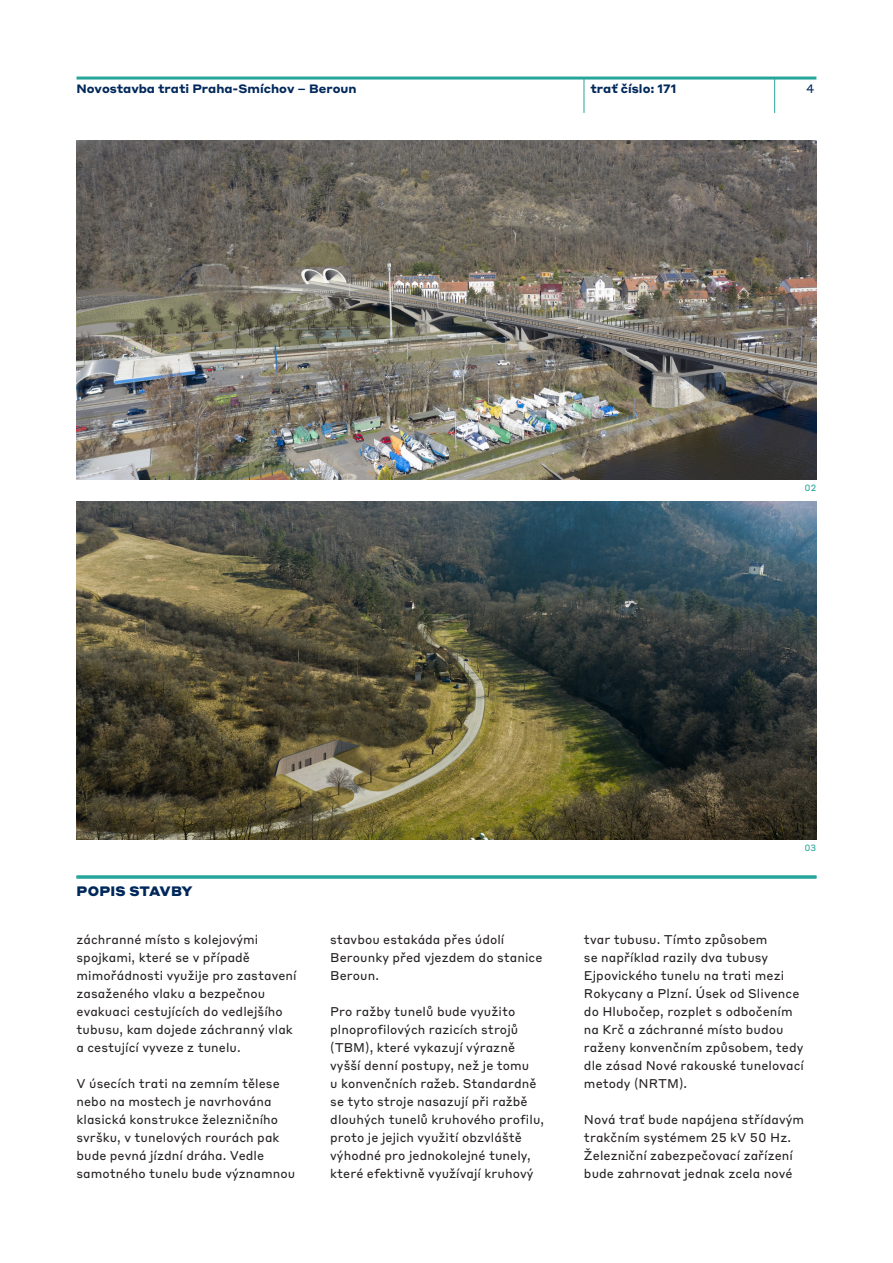
<style>
.page{position:relative;width:893px;height:1263px;background:#fff}
.page>*{position:absolute;margin:0;border:0;box-sizing:border-box;transform-origin:0 0}
.nadpis{font:900 13.5px "Styrene A";letter-spacing:.01em;color:#00285b}
.základní_text{font:12.45px/18px "Styrene B";letter-spacing:.005em;color:#231f20}
.název_stavby___záhlaví{font:700 12px "Styrene A";color:#00285b}
.záhlaví_a_zápatí{font:700 12px "Styrene A";color:#00285b}
.číslo_stránky{font:12px "Styrene B";color:#00285b}
.číslování_obrázků{font:9px "Styrene B";color:#26a59b}
</style>
<div class="page">
<img style="left:77px;top:501px;width:739px;height:338px">
<img style="left:77px;top:140px;width:739px;height:339px">
<hr style="left:774px;top:79px;width:1px;height:34px;background:#26a59b">
<hr style="left:584px;top:79px;width:1px;height:34px;background:#26a59b">
<hr style="left:77px;top:77px;width:739px;height:3px;background:#26a59b">
<hr style="left:77px;top:875px;width:739px;height:3px;background:#26a59b">
<p class="název_stavby___záhlaví" style="left:77px;top:79px;width:282px">Novostavba trati Praha-Smíchov – Beroun</p>
<p class="záhlaví_a_zápatí" style="left:590px;top:79px;width:88px">trať číslo: 171</p>
<p class="číslo_stránky" style="left:806px;top:79px;width:10px">4</p>
<p class="nadpis" style="left:77px;top:879px;width:118px">POPIS STAVBY</p>
<p class="číslování_obrázků" style="left:805px;top:480px;width:13px">02</p>
<p class="číslování_obrázků" style="left:804px;top:840px;width:14px">03</p>
<p class="základní_text" style="left:77px;top:929px;width:222px">záchranné místo s kolejovými spojkami, které se v případě mimořádnosti využije pro zastavení zasaženého vlaku a bezpečnou evakuaci cestujících do vedlejšího tubusu, kam dojede záchranný vlak a cestující vyveze z tunelu.</p>
<p class="základní_text" style="left:77px;top:1073px;width:220px">V úsecích trati na zemním tělese nebo na mostech je navrhována klasická konstrukce železničního svršku, v tunelových rourách pak bude pevná jízdní dráha. Vedle samotného tunelu bude významnou</p>
<p class="základní_text" style="left:330px;top:929px;width:214px">stavbou estakáda přes údolí<br>Berounky před vjezdem do stanice<br>Beroun.</p>
<p class="základní_text" style="left:330px;top:1001px;width:215px">Pro ražby tunelů bude využito plnoprofilových razicích strojů (TBM), které vykazují výrazně vyšší denní postupy, než je tomu<br>u konvenčních ražeb. Standardně se tyto stroje nasazují při ražbě dlouhých tunelů kruhového profilu, proto je jejich využití obzvláště výhodné pro jednokolejné tunely, které efektivně využívají kruhový</p>
<p class="základní_text" style="left:584px;top:929px;width:221px">tvar tubusu. Tímto způsobem<br>se například razily dva tubusy<br>Ejpovického tunelu na trati mezi<br>Rokycany a Plzní. Úsek od Slivence do Hlubočep, rozplet s odbočením na Krč a záchranné místo budou raženy konvenčním způsobem, tedy dle zásad Nové rakouské tunelovací metody (NRTM).</p>
<p class="základní_text" style="left:584px;top:1109px;width:222px">Nová trať bude napájena střídavým trakčním systémem 25 kV 50 Hz.<br>Železniční zabezpečovací zařízení bude zahrnovat jednak zcela nové</p>
</div>
